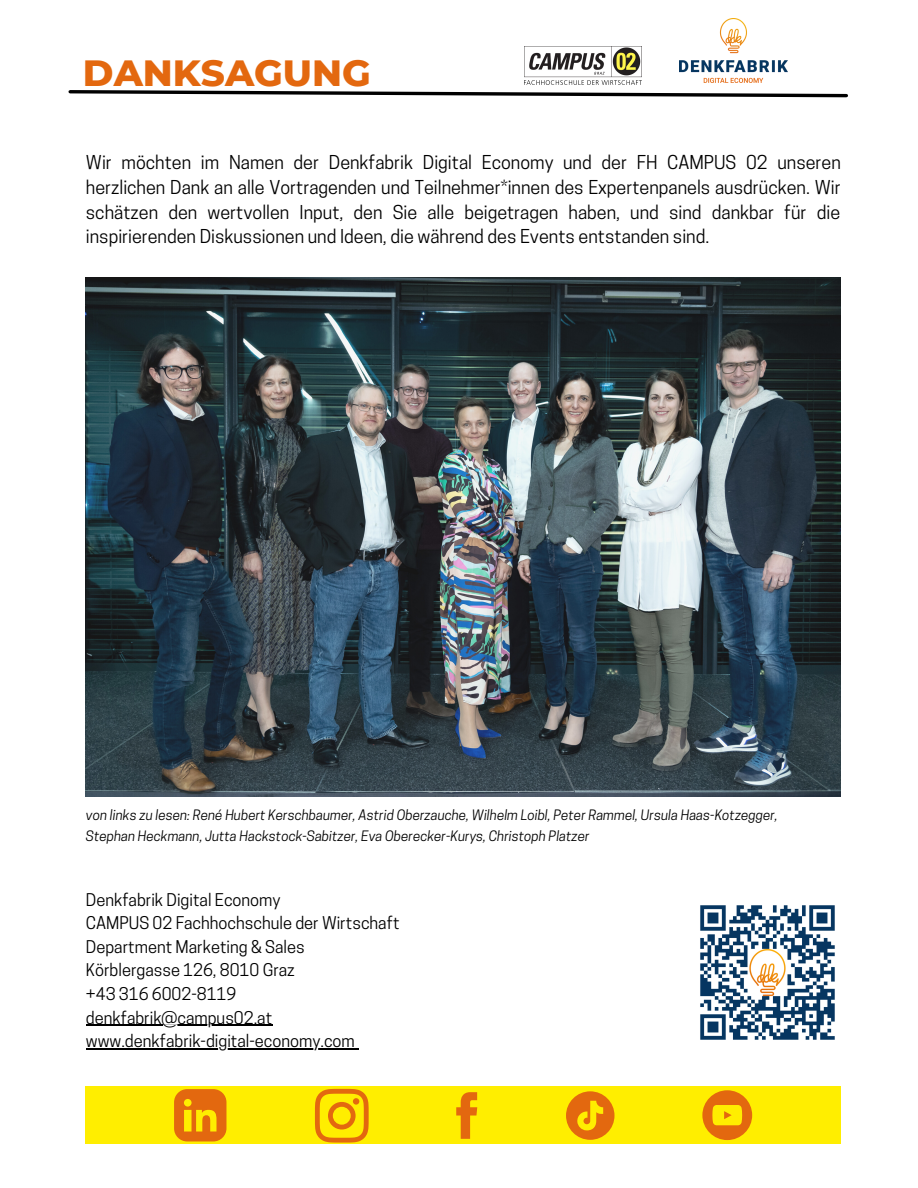
<style>
.page{position:relative;width:918px;height:1188px;background:#fff}
.page>*{position:absolute;margin:0;border:0;box-sizing:border-box;transform-origin:0 0}
.t1{font:800 37.2px "Montserrat";color:#e3680f}
.t2{font:18px/24.8px "Cooper Hewitt";color:#000;text-align:justify}
.t3{font:16.5px/23.7px "Cooper Hewitt";color:#000}
.t4{font:italic 13.5px/20.2px "Cooper Hewitt";color:#000}
</style>
<div class="page">
<div style="left:86px;top:1087px;width:755px;height:57px;background:#fe0"></div>
<svg style="left:315px;top:1089px;width:54px;height:54px"></svg>
<div style="left:353px;top:1098px;width:6px;height:7px;background:#e3680f;border-radius:50%"></div>
<svg style="left:174px;top:1089px;width:52px;height:52px"></svg>
<svg style="left:456px;top:1092px;width:21px;height:47px"></svg>
<svg style="left:566px;top:1091px;width:48px;height:49px"></svg>
<svg style="left:702px;top:1090px;width:50px;height:50px"></svg>
<img style="left:700px;top:905px;width:135px;height:135px">
<hr style="left:86px;top:1025px;width:186px;height:1px;background:#000">
<hr style="left:86px;top:1048px;width:269px;height:2px;background:#000">
<img style="left:680px;top:19px;width:108px;height:64px">
<img style="left:524px;top:47px;width:117px;height:38px">
<svg style="left:68px;top:90px;width:780px;height:8px"></svg>
<img style="left:86px;top:278px;width:755px;height:519px">
<h1 class="t1" style="left:83px;top:50px;width:289px">DANKSAGUNG</h1>
<p class="t2" style="left:86px;top:152px;width:756px">Wir möchten im Namen der Denkfabrik Digital Economy und der FH CAMPUS 02 unseren herzlichen Dank an alle Vortragenden und Teilnehmer*innen des Expertenpanels ausdrücken. Wir schätzen den wertvollen Input, den Sie alle beigetragen haben, und sind dankbar für die inspirierenden Diskussionen und Ideen, die während des Events entstanden sind.</p>
<p class="t4" style="left:86px;top:807px;width:694px">von links zu lesen: René Hubert Kerschbaumer, Astrid Oberzauche, Wilhelm Loibl, Peter Rammel, Ursula Haas-Kotzegger,<br>Stephan Heckmann, Jutta Hackstock-Sabitzer, Eva Oberecker-Kurys, Christoph Platzer</p>
<p class="t3" style="left:86px;top:890px;width:315px">Denkfabrik Digital Economy<br>CAMPUS 02 Fachhochschule der Wirtschaft<br>Department Marketing &amp; Sales<br>Körblergasse 126, 8010 Graz<br>+43 316 6002-8119 denkfabrik@campus02.at www.denkfabrik-digital-economy.com</p>
</div>
